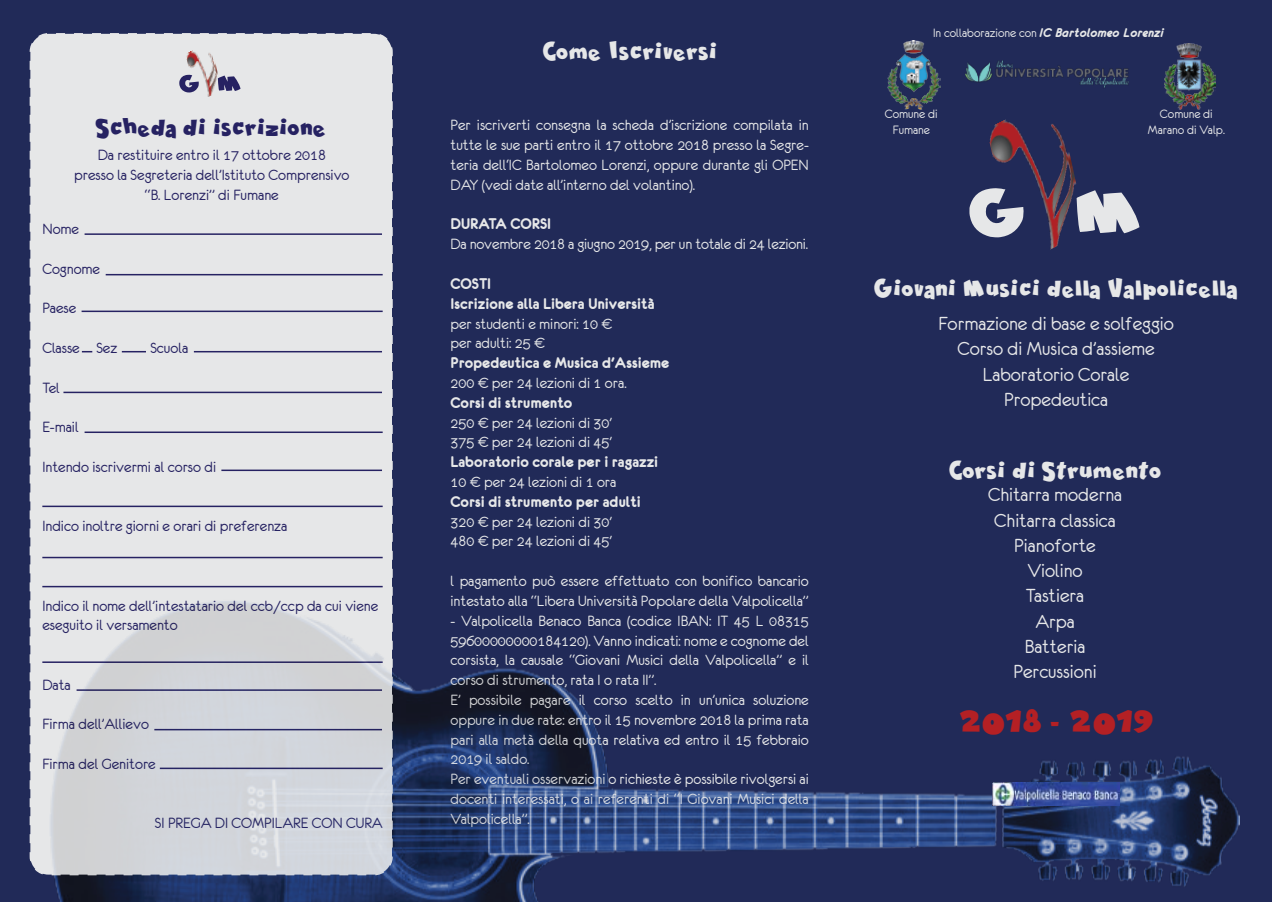
<style>
.page{position:relative;width:1272px;height:902px;background:#fff}
.page>*{position:absolute;margin:0;border:0;box-sizing:border-box;transform-origin:0 0}
.t1{font:64.8px "Comica BD Bold";color:#e6e7e8;scale:1.24 1}
.t2{font:31.5px "Comica BD Bold";color:#b42024}
.t3{font:25.5px "Comica BD Bold";color:#e6e7e8}
.t4{font:25.5px "Comica BD Bold";color:#262262}
.t5{font:21px/25.2px "Eurofurenceregular";color:#e6e7e8;text-align:center}
.t6{font:16.5px/19.8px "Eurofurenceregular";color:#e6e7e8}
.t7{font:16.5px/19.8px "Eurofurenceregular";color:#262262;text-align:center}
.t8{font:16.5px/19.8px "Eurofurencebold";color:#e6e7e8}
.t9{font:13.5px/16.2px "Eurofurenceregular";color:#e6e7e8;text-align:center}
.s1{font-family:"Eurofurencebolditalic"}
</style>
<div class="page">
<div style="left:0;top:0;width:1271px;height:901px;background:#212a58"></div>
<div style="left:30px;top:34px;width:362px;height:840px;background:#e6e7e8;border-radius:18px"></div>
<hr style="left:42px;top:556px;width:340px;height:2px;background:#262262">
<hr style="left:42px;top:585px;width:340px;height:2px;background:#262262">
<hr style="left:42px;top:661px;width:340px;height:2px;background:#262262">
<hr style="left:42px;top:505px;width:340px;height:2px;background:#262262">
<hr style="left:221px;top:469px;width:161px;height:2px;background:#262262">
<hr style="left:85px;top:431px;width:297px;height:2px;background:#262262">
<hr style="left:63px;top:391px;width:319px;height:2px;background:#262262">
<hr style="left:82px;top:310px;width:300px;height:2px;background:#262262">
<hr style="left:106px;top:274px;width:276px;height:1px;background:#262262">
<hr style="left:85px;top:233px;width:297px;height:2px;background:#262262">
<hr style="left:194px;top:351px;width:188px;height:1px;background:#262262">
<svg style="left:122px;top:351px;width:24px;height:1px"></svg>
<img style="left:986px;top:94px;width:100px;height:172px">
<img style="left:1164px;top:43px;width:50px;height:66px">
<img style="left:887px;top:41px;width:53px;height:68px">
<img style="left:964px;top:57px;width:164px;height:32px">
<svg style="left:179px;top:75px;width:6px;height:17px"></svg>
<img style="left:185px;top:50px;width:33px;height:47px">
<svg style="left:218px;top:75px;width:22px;height:16px"></svg>
<img style="left:50px;top:574px;width:1189px;height:327px">
<h3 class="t4" style="left:95px;top:112px;width:232px">Scheda di iscrizione</h3>
<p class="t7" style="left:74px;top:145px;width:277px">Da restituire entro il 17 ottobre 2018<br>presso la Segreteria dell’Istituto Comprensivo “B. Lorenzi” di Fumane</p>
<p class="t7" style="left:42px;top:219px;width:38px">Nome</p>
<p class="t7" style="left:42px;top:258px;width:59px">Cognome</p>
<p class="t7" style="left:42px;top:298px;width:35px">Paese</p>
<p class="t7" style="left:42px;top:338px;width:76px">Classe Sez</p>
<p class="t7" style="left:150px;top:338px;width:39px">Scuola</p>
<p class="t7" style="left:42px;top:377px;width:19px">Tel</p>
<p class="t7" style="left:42px;top:417px;width:38px">E-mail</p>
<p class="t7" style="left:42px;top:456px;width:175px">Intendo iscrivermi al corso di</p>
<p class="t7" style="left:42px;top:516px;width:246px">Indico inoltre giorni e orari di preferenza</p>
<p class="t7" style="left:42px;top:595px;width:337px;text-align:left">Indico il nome dell’intestatario del ccb/ccp da cui viene eseguito il versamento</p>
<p class="t7" style="left:42px;top:674px;width:30px">Data</p>
<p class="t7" style="left:42px;top:714px;width:108px">Firma dell’Allievo</p>
<p class="t7" style="left:42px;top:753px;width:115px">Firma del Genitore</p>
<p class="t7" style="left:155px;top:813px;width:229px">SI PREGA DI COMPILARE CON CURA</p>
<h3 class="t3" style="left:542px;top:36px;width:176px">Come Iscriversi</h3>
<p class="t6" style="left:450px;top:115px;width:360px;text-align:justify">Per iscriverti consegna la scheda d’iscrizione compilata in tutte le sue parti entro il 17 ottobre 2018 presso la Segre&shy;teria dell‘IC Bartolomeo Lorenzi, oppure durante gli OPEN DAY (vedi date all’interno del volantino).</p>
<p class="t8" style="left:450px;top:214px;width:102px">DURATA CORSI</p>
<p class="t6" style="left:450px;top:234px;width:359px">Da novembre 2018 a giugno 2019, per un totale di 24 lezioni.</p>
<p class="t8" style="left:450px;top:273px;width:205px">COSTI<br>Iscrizione alla Libera Università</p>
<p class="t6" style="left:450px;top:313px;width:163px">per studenti e minori: 10 € per adulti: 25 €</p>
<p class="t8" style="left:450px;top:353px;width:220px">Propedeutica e Musica d'Assieme</p>
<p class="t6" style="left:450px;top:373px;width:178px">200 € per 24 lezioni di 1 ora.</p>
<p class="t8" style="left:450px;top:392px;width:123px">Corsi di strumento</p>
<p class="t6" style="left:450px;top:412px;width:163px">250 € per 24 lezioni di 30'<br>375 € per 24 lezioni di 45'</p>
<p class="t8" style="left:450px;top:452px;width:209px">Laboratorio corale per i ragazzi</p>
<p class="t6" style="left:450px;top:472px;width:167px">10 € per 24 lezioni di 1 ora</p>
<p class="t8" style="left:450px;top:491px;width:192px">Corsi di strumento per adulti</p>
<p class="t6" style="left:450px;top:511px;width:163px">320 € per 24 lezioni di 30'<br>480 € per 24 lezioni di 45'</p>
<p class="t6" style="left:450px;top:571px;width:360px">l pagamento può essere effettuato con bonifico bancario intestato alla “Libera Università Popolare della Valpolicella”</p>
<p class="t6" style="left:450px;top:610px;width:360px">- Valpolicella Benaco Banca (codice IBAN: IT 45 L 08315<br>59600000000184120). Vanno indicati: nome e cognome del corsista, la causale “Giovani Musici della Valpolicella” e il corso di strumento, rata I o rata II”.<br>E’ possibile pagare il corso scelto in un’unica soluzione oppure in due rate: entro il 15 novembre 2018 la prima rata pari alla metà della quota relativa ed entro il 15 febbraio 2019 il saldo.<br>Per eventuali osservazioni o richieste è possibile rivolgersi ai docenti interessati, o ai referenti di “I Giovani Musici della Valpolicella”.</p>
<p class="t9" style="left:933px;top:24px;width:232px">In collaborazione con <span class="s1">IC Bartolomeo Lorenzi</span></p>
<p class="t9" style="left:884px;top:106px;width:54px">Comune di<br>Fumane</p>
<p class="t9" style="left:1147px;top:106px;width:78px">Comune di<br>Marano di Valp.</p>
<h1 class="t1" style="left:964px;top:175px;width:146px">G M</h1>
<h3 class="t3" style="left:872px;top:274px;width:366px">Giovani Musici della Valpolicella</h3>
<p class="t5" style="left:938px;top:311px;width:237px">Formazione di base e solfeggio<br>Corso di Musica d’assieme<br>Laboratorio Corale<br>Propedeutica</p>
<h3 class="t3" style="left:948px;top:455px;width:214px">Corsi di Strumento</h3>
<p class="t5" style="left:988px;top:482px;width:135px">Chitarra moderna<br>Chitarra classica<br>Pianoforte<br>Violino<br>Tastiera<br>Arpa<br>Batteria<br>Percussioni</p>
<h2 class="t2" style="left:957px;top:703px;width:197px">2018 - 2019</h2>
</div>
